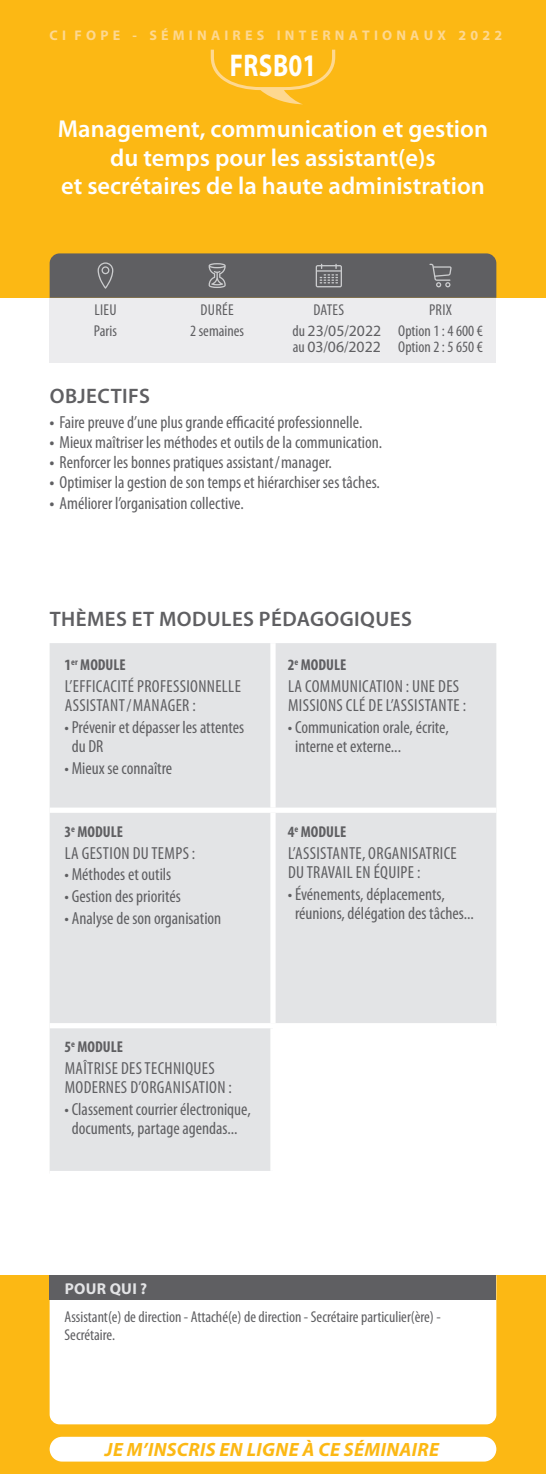
<style>
.page{position:relative;width:546px;height:1474px;background:#fff}
.page>*{position:absolute;margin:0;border:0;box-sizing:border-box;transform-origin:0 0}
.t1{font:700 31.5px "Myriad Pro";letter-spacing:.02em;color:#fff;scale:.8 1}
.t2{font:600 24.5px/28px "Myriad Pro";color:#fff;text-align:center}
.t3{font:600 21px "Myriad Pro";letter-spacing:.02em;color:#5f5f62}
.t4{font:italic 700 19.25px "Myriad Pro";letter-spacing:.02em;color:#fcb814}
.t5{font:condensed 17.5px/19.2px "Myriad Pro";color:#5f5f62}
.t6{font:condensed 17.5px/19.2px "Myriad Pro";letter-spacing:.02em;color:#5f5f62}
.t7{font:condensed 15.75px/21.7px "Myriad Pro";color:#5f5f62}
.t8{font:700 condensed 15.75px "Myriad Pro";color:#5f5f62}
.t9{font:15.75px "Myriad Pro";color:#5f5f62}
.t10{font:700 15.75px "Myriad Pro";letter-spacing:.02em;color:#e3e4e6}
.t11{font:700 14px "Myriad Pro";letter-spacing:.3em;color:#fed890}
.s1{font-stretch:normal}
.s2{font-stretch:condensed}
.s3{font-weight:700}
</style>
<div class="page">
<div style="left:0;top:1275px;width:546px;height:198px;background:#fcb814"></div>
<div style="left:50px;top:298px;width:446px;height:64px;background:#ececee"></div>
<div style="left:50px;top:1300px;width:446px;height:124px;background:#fff"></div>
<div style="left:0;top:0;width:546px;height:298px;background:#fcb814"></div>
<svg style="left:50px;top:253px;width:446px;height:45px;background:#646363"></svg>
<div style="left:50px;top:1275px;width:446px;height:25px;background:#5f5f62"></div>
<div style="left:50px;top:643px;width:446px;height:527px;background:#e3e4e6"></div>
<div style="left:273px;top:1025px;width:223px;height:148px;background:#fff"></div>
<div style="left:270px;top:643px;width:5px;height:164px;background:#fff"></div>
<div style="left:50px;top:807px;width:223px;height:5px;background:#fff"></div>
<div style="left:273px;top:807px;width:223px;height:5px;background:#fff"></div>
<div style="left:270px;top:812px;width:5px;height:211px;background:#fff"></div>
<div style="left:50px;top:1023px;width:223px;height:5px;background:#fff"></div>
<div style="left:273px;top:1023px;width:223px;height:5px;background:#fff"></div>
<div style="left:270px;top:1028px;width:5px;height:142px;background:#fff"></div>
<svg style="left:211px;top:50px;width:124px;height:54px"></svg>
<div style="left:50px;top:1436px;width:446px;height:25px;background:#fff;border-radius:12px"></div>
<p class="t11" style="left:50px;top:26px;width:454px">CI FOPE - SÉMINAIRES INTERNATIONAUX 2022</p>
<h1 class="t1" style="left:230px;top:45px;width:110px">FRSB01</h1>
<h2 class="t2" style="left:58px;top:116px;width:431px">Management, communication et gestion du temps pour les assistant(e)s<br>et secrétaires de la haute administration</h2>
<p class="t7" style="left:190px;top:299px;width:55px;text-align:center">DURÉE<br>2 semaines</p>
<p class="t7" style="left:94px;top:299px;width:24px">LIEU<br>Paris</p>
<p class="t7" style="left:292px;top:299px;width:90px;text-indent:21px">DATES<br>du <span class="s1">23</span>/<span class="s1">05</span>/<span class="s1">2022</span></p>
<p class="t9" style="left:293px;top:337px;width:89px"><span class="s2">au</span> 03<span class="s2">/</span>06<span class="s2">/</span>2022</p>
<p class="t3" style="left:50px;top:384px;width:102px">OBJECTIFS</p>
<p class="t5" style="left:50px;top:413px;width:314px"><span class="s3">•</span> Faire preuve d’une plus grande efficacité professionnelle.</p>
<p class="t5" style="left:50px;top:433px;width:334px"><span class="s3">•</span> Mieux maîtriser les méthodes et outils de la communication.</p>
<p class="t5" style="left:50px;top:453px;width:284px"><span class="s3">•</span> Renforcer les bonnes pratiques assistant/manager.</p>
<p class="t5" style="left:50px;top:473px;width:332px"><span class="s3">•</span> Optimiser la gestion de son temps et hiérarchiser ses tâches.</p>
<p class="t5" style="left:50px;top:493px;width:196px"><span class="s3">•</span> Améliorer l’organisation collective.</p>
<p class="t7" style="left:398px;top:299px;width:86px;text-align:center">PRIX<br>Option 1 : 4 600 €</p>
<p class="t7" style="left:398px;top:336px;width:86px">Option 2 : 5 650 €</p>
<p class="t3" style="left:50px;top:607px;width:363px">THÈMES ET MODULES PÉDAGOGIQUES</p>
<p class="t8" style="left:64px;top:654px;width:63px">1<sup>er</sup> MODULE</p>
<p class="t6" style="left:65px;top:676px;width:178px">L’EFFICACITÉ PROFESSIONNELLE<br>ASSISTANT/MANAGER :</p>
<p class="t5" style="left:72px;top:717px;width:174px;text-indent:-7px">• Prévenir et dépasser les attentes du DR</p>
<p class="t5" style="left:64px;top:758px;width:109px">• Mieux se connaître</p>
<p class="t8" style="left:288px;top:654px;width:60px">2<sup>e</sup> MODULE</p>
<p class="t6" style="left:288px;top:676px;width:179px">LA COMMUNICATION : UNE DES<br>MISSIONS CLÉ DE L’ASSISTANTE :</p>
<p class="t5" style="left:295px;top:717px;width:155px;text-indent:-7px">• Communication orale, écrite, interne et externe...</p>
<p class="t8" style="left:64px;top:821px;width:60px">3<sup>e</sup> MODULE</p>
<p class="t6" style="left:65px;top:843px;width:132px">LA GESTION DU TEMPS :</p>
<p class="t5" style="left:64px;top:865px;width:108px">• Méthodes et outils</p>
<p class="t5" style="left:64px;top:887px;width:118px">• Gestion des priorités</p>
<p class="t5" style="left:64px;top:908px;width:158px">• Analyse de son organisation</p>
<p class="t8" style="left:288px;top:821px;width:60px">4<sup>e</sup> MODULE</p>
<p class="t6" style="left:288px;top:843px;width:170px">L’ASSISTANTE, ORGANISATRICE<br>DU TRAVAIL EN ÉQUIPE :</p>
<p class="t5" style="left:295px;top:884px;width:180px;text-indent:-7px">• Événements, déplacements, réunions, délégation des tâches...</p>
<p class="t8" style="left:64px;top:1037px;width:60px">5<sup>e</sup> MODULE</p>
<p class="t6" style="left:65px;top:1059px;width:169px">MAÎTRISE DES TECHNIQUES<br>MODERNES D’ORGANISATION :</p>
<p class="t5" style="left:64px;top:1100px;width:188px;text-align:center">• Classement courrier électronique, documents, partage agendas...</p>
<p class="t10" style="left:65px;top:1278px;width:84px">POUR QUI ?</p>
<p class="t7" style="left:64px;top:1308px;width:377px;line-height:17.5px">Assistant(e) de direction - Attaché(e) de direction - Secrétaire particulier(ère) -<br>Secrétaire.</p>
<p class="t4" style="left:105px;top:1437px;width:335px">JE M’INSCRIS EN LIGNE À CE SÉMINAIRE</p>
</div>
